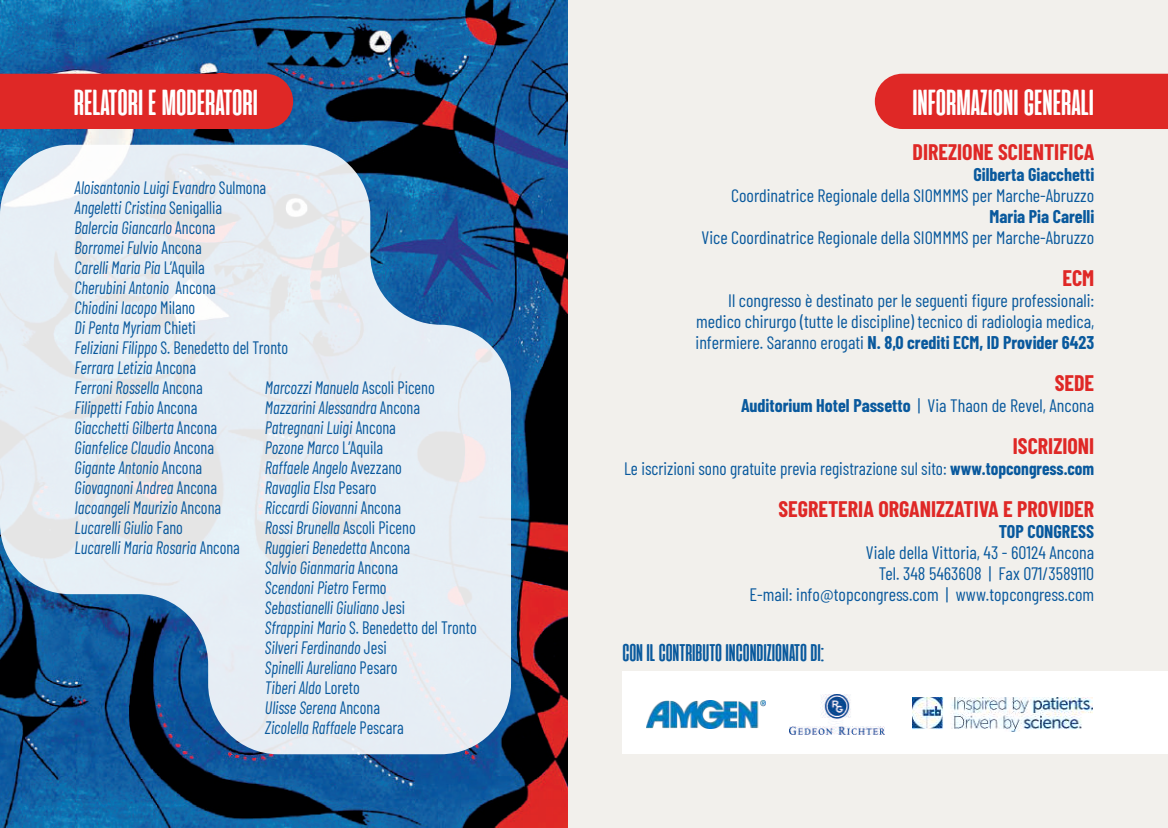
<style>
.page{position:relative;width:1168px;height:828px;background:#f2f0ec}
.page>*{position:absolute;margin:0;border:0;box-sizing:border-box;transform-origin:0 0}
.t1{font:700 36px "Cinematografica";color:#fff}
.t2{font:700 24px "Cinematografica";color:#09599d}
.t3{font:700 22px "Barlow Condensed";color:#df2826}
.t4{font:italic 18px/20px "Barlow Condensed";color:#09599d;scale:.9 1}
.t5{font:18px/21px "Barlow Condensed";color:#09599d;text-align:justify}
.t6{font:700 18px "Barlow Condensed";color:#09599d}
.t7{font:18px "Barlow Condensed";color:#09599d;scale:.96 1}
.s1{font-style:normal}
.s2{font-weight:700}
.s3{font-weight:400}
</style>
<div class="page">
<img style="left:0;top:0;width:568px;height:828px">
<div style="left:622px;top:671px;width:546px;height:83px;background:#fff"></div>
<div style="left:0;top:74px;width:293px;height:55px;background:#df2826"></div>
<svg style="left:0;top:145px;width:511px;height:609px;fill:#e6edf4"></svg>
<div style="left:875px;top:74px;width:293px;height:55px;background:#df2826"></div>
<img style="left:912px;top:698px;width:181px;height:34px">
<img style="left:646px;top:700px;width:120px;height:29px">
<img style="left:789px;top:695px;width:95px;height:39px">
<h1 class="t1" style="left:74px;top:83px;width:186px">RELATORI E MODERATORI</h1>
<p class="t4" style="left:75px;top:176px;width:239px">Aloisantonio Luigi Evandro <span class="s1">Sulmona<br></span>Angeletti Cristina <span class="s1">Senigallia<br></span>Balercia Giancarlo <span class="s1">Ancona<br></span>Borromei Fulvio <span class="s1">Ancona<br></span>Carelli Maria Pia <span class="s1">L’Aquila<br></span>Cherubini Antonio <span class="s1">Ancona<br></span>Chiodini Iacopo <span class="s1">Milano<br></span>Di Penta Myriam <span class="s1">Chieti<br></span>Feliziani Filippo <span class="s1">S. Benedetto del Tronto<br></span>Ferrara Letizia <span class="s1">Ancona<br></span>Ferroni Rossella <span class="s1">Ancona<br></span>Filippetti Fabio <span class="s1">Ancona<br></span>Giacchetti Gilberta <span class="s1">Ancona<br></span>Gianfelice Claudio <span class="s1">Ancona<br></span>Gigante Antonio <span class="s1">Ancona<br></span>Giovagnoni Andrea <span class="s1">Ancona<br></span>Iacoangeli Maurizio <span class="s1">Ancona<br></span>Lucarelli Giulio <span class="s1">Fano<br></span>Lucarelli Maria Rosaria <span class="s1">Ancona</span></p>
<p class="t4" style="left:265px;top:376px;width:237px">Marcozzi Manuela <span class="s1">Ascoli Piceno<br></span>Mazzarini Alessandra <span class="s1">Ancona<br></span>Patregnani Luigi <span class="s1">Ancona<br></span>Pozone Marco <span class="s1">L’Aquila<br></span>Raffaele Angelo <span class="s1">Avezzano<br></span>Ravaglia Elsa <span class="s1">Pesaro<br></span>Riccardi Giovanni <span class="s1">Ancona<br></span>Rossi Brunella <span class="s1">Ascoli Piceno<br></span>Ruggieri Benedetta <span class="s1">Ancona<br></span>Salvio Gianmaria <span class="s1">Ancona<br></span>Scendoni Pietro <span class="s1">Fermo<br></span>Sebastianelli Giuliano <span class="s1">Jesi<br></span>Sfrappini Mario <span class="s1">S. Benedetto del Tronto<br></span>Silveri Ferdinando <span class="s1">Jesi<br></span>Spinelli Aureliano <span class="s1">Pesaro<br></span>Tiberi Aldo <span class="s1">Loreto<br></span>Ulisse Serena <span class="s1">Ancona<br></span>Zicolella Raffaele <span class="s1">Pescara</span></p>
<h1 class="t1" style="left:912px;top:83px;width:183px">INFORMAZIONI GENERALI</h1>
<p class="t3" style="left:913px;top:136px;width:183px">DIREZIONE SCIENTIFICA</p>
<p class="t6" style="left:973px;top:161px;width:122px">Gilberta Giacchetti</p>
<p class="t5" style="left:731px;top:183px;width:364px">Coordinatrice Regionale della SIOMMMS per Marche-Abruzzo</p>
<p class="t6" style="left:990px;top:203px;width:106px">Maria Pia Carelli</p>
<p class="t5" style="left:701px;top:225px;width:394px">Vice Coordinatrice Regionale della SIOMMMS per Marche-Abruzzo</p>
<p class="t3" style="left:1062px;top:262px;width:33px">ECM</p>
<p class="t5" style="left:696px;top:288px;width:400px;text-indent:33px">Il congresso è destinato per le seguenti figure professionali: medico chirurgo (tutte le discipline) tecnico di radiologia medica, infermiere. Saranno erogati <span class="s2">N. 8,0 crediti ECM, ID Provider 6423</span></p>
<p class="t3" style="left:1055px;top:367px;width:41px">SEDE</p>
<p class="t6" style="left:741px;top:392px;width:355px">Auditorium Hotel Passetto <span class="s3">| Via Thaon de Revel, Ancona</span></p>
<p class="t3" style="left:1013px;top:430px;width:83px">ISCRIZIONI</p>
<p class="t7" style="left:624px;top:455px;width:491px">Le iscrizioni sono gratuite previa registrazione sul sito: <span class="s2">www.topcongress.com</span></p>
<p class="t3" style="left:778px;top:493px;width:317px">SEGRETERIA ORGANIZZATIVA E PROVIDER</p>
<p class="t6" style="left:999px;top:518px;width:97px">TOP CONGRESS</p>
<p class="t5" style="left:749px;top:540px;width:346px;text-align:right">Viale della Vittoria, 43 - 60124 Ancona<br>Tel. 348 5463608 | Fax 071/3589110<br>E-mail: info@topcongress.com | www.topcongress.com</p>
<h2 class="t2" style="left:622px;top:639px;width:203px">CON IL CONTRIBUTO INCONDIZIONATO DI:</h2>
</div>
